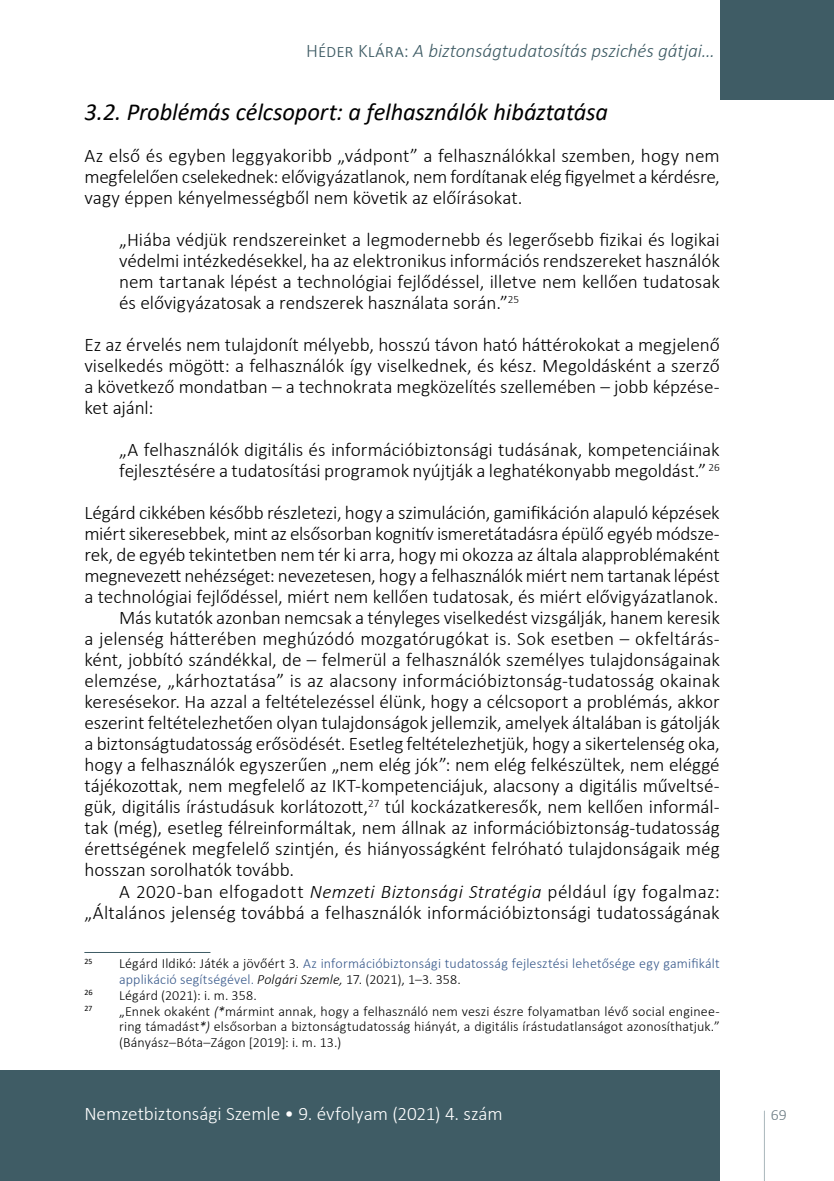
<style>
.page{position:relative;width:834px;height:1181px;background:#fff}
.page>*{position:absolute;margin:0;border:0;box-sizing:border-box;transform-origin:0 0}
.t1{font:italic 24.5px "Calibri";letter-spacing:-.005em;color:#000}
.t2{font:300 19.25px/21px "Calibri";letter-spacing:-.005em;color:#000;text-align:justify}
.t3{font:300 19.25px "Calibri";letter-spacing:.015em;color:#000}
.t4{font:italic 300 19.25px "Calibri";letter-spacing:-.005em;color:#3f5c65}
.t5{font:300 19.25px "Calibri";letter-spacing:-.005em;color:#fff}
.t6{font:300 15.75px "Calibri";color:#6c7c84}
.t7{font:300 14px/15.8px "Calibri";letter-spacing:.01em;color:#000;text-align:justify}
.t8{font:300 14px/15.8px "Calibri";letter-spacing:.01em;color:#38598b}
.t9{font:8.22px "Calibri";color:#000}
.s1{font-style:normal}
.s2{font-style:italic}
.s3{color:#000}
.s4{font-style:italic;color:#000}
</style>
<div class="page">
<svg style="left:764px;top:1110px;width:1px;height:71px"></svg>
<div style="left:719px;top:0;width:114px;height:99px;background:#3f5c65"></div>
<div style="left:0;top:1070px;width:719px;height:111px;background:#3f5c65"></div>
<hr style="left:84px;top:952px;width:126px;height:1px;background:#3f5c65">
<p class="t4" style="left:306px;top:39px;width:410px"><span class="s1">Héder Klára:</span> A biztonságtudatosítás pszichés gátjai…</p>
<p class="t1" style="left:84px;top:95px;width:525px">3.2. Problémás célcsoport: a felhasználók hibáztatása</p>
<p class="t2" style="left:84px;top:145px;width:636px">Az első és egyben leggyakoribb „vádpont” a felhasználókkal szemben, hogy nem megfelelően cselekednek: elővigyázatlanok, nem fordítanak elég figyelmet a kérdésre, vagy éppen kényelmességből nem követik az előírásokat.</p>
<p class="t2" style="left:119px;top:229px;width:602px">„Hiába védjük rendszereinket a legmodernebb és legerősebb fizikai és logikai védelmi intézkedésekkel, ha az elektronikus információs rendszereket használók nem tartanak lépést a technológiai fejlődéssel, illetve nem kellően tudatosak és elővigyázatosak a rendszerek használata során.”<sup>25</sup></p>
<p class="t2" style="left:84px;top:334px;width:636px">Ez az érvelés nem tulajdonít mélyebb, hosszú távon ható háttérokokat a megjelenő viselkedés mögött: a felhasználók így viselkednek, és kész. Megoldásként a szerző a következő mondatban – a technokrata megközelítés szellemében – jobb képzése&shy;ket ajánl:</p>
<p class="t2" style="left:119px;top:439px;width:602px">„A felhasználók digitális és információbiztonsági tudásának, kompetenciáinak fejlesztésére a tudatosítási programok nyújtják a leghatékonyabb megoldást.” <sup>26</sup></p>
<p class="t2" style="left:84px;top:502px;width:636px">Légárd cikkében később részletezi, hogy a szimuláción, gamifikáción alapuló képzések</p>
<p class="t2" style="left:84px;top:523px;width:636px">miért sikeresebbek, mint az elsősorban kognitív ismeretátadásra épülő egyéb módsze-</p>
<p class="t2" style="left:84px;top:544px;width:636px">rek, de egyéb tekintetben nem tér ki arra, hogy mi okozza az általa alapproblémaként</p>
<p class="t2" style="left:84px;top:565px;width:636px">megnevezett nehézséget: nevezetesen, hogy a felhasználók miért nem tartanak lépést</p>
<p class="t2" style="left:84px;top:586px;width:635px">a technológiai fejlődéssel, miért nem kellően tudatosak, és miért elővigyázatlanok.</p>
<p class="t2" style="left:119px;top:607px;width:602px">Más kutatók azonban nemcsak a tényleges viselkedést vizsgálják, hanem keresik</p>
<p class="t2" style="left:84px;top:628px;width:636px">a jelenség hátterében meghúzódó mozgatórugókat is. Sok esetben – okfeltárás-</p>
<p class="t2" style="left:84px;top:649px;width:636px">ként, jobbító szándékkal, de – felmerül a felhasználók személyes tulajdonságainak</p>
<p class="t2" style="left:84px;top:670px;width:636px">elemzése, „kárhoztatása” is az alacsony információbiztonság-tudatosság okainak</p>
<p class="t2" style="left:84px;top:691px;width:636px">keresésekor. Ha azzal a feltételezéssel élünk, hogy a célcsoport a problémás, akkor</p>
<p class="t2" style="left:84px;top:712px;width:636px">eszerint feltételezhetően olyan tulajdonságok jellemzik, amelyek általában is gátolják</p>
<p class="t2" style="left:84px;top:733px;width:636px">a biztonságtudatosság erősödését. Esetleg feltételezhetjük, hogy a sikertelenség oka,</p>
<p class="t2" style="left:84px;top:754px;width:636px">hogy a felhasználók egyszerűen „nem elég jók”: nem elég felkészültek, nem eléggé</p>
<p class="t2" style="left:84px;top:775px;width:636px">tájékozottak, nem megfelelő az IKT-kompetenciájuk, alacsony a digitális műveltsé-</p>
<p class="t2" style="left:84px;top:796px;width:636px">gük, digitális írástudásuk korlátozott,<sup>27</sup> túl kockázatkeresők, nem kellően informál-</p>
<p class="t2" style="left:84px;top:817px;width:636px">tak (még), esetleg félreinformáltak, nem állnak az információbiztonság-tudatosság</p>
<p class="t2" style="left:84px;top:838px;width:636px">érettségének megfelelő szintjén, és hiányosságként felróható tulajdonságaik még</p>
<p class="t2" style="left:84px;top:859px;width:211px">hosszan sorolhatók tovább.</p>
<p class="t3" style="left:119px;top:879px;width:602px">A 2020-ban elfogadott <span class="s2">Nemzeti Biztonsági Stratégia</span> például így fogalmaz:</p>
<p class="t2" style="left:84px;top:901px;width:636px">„Általános jelenség továbbá a felhasználók információbiztonsági tudatosságának</p>
<p class="t9" style="left:84px;top:955px;width:10px">25</p>
<p class="t8" style="left:119px;top:955px;width:602px"><span class="s3">Légárd Ildikó: Játék a jövőért 3.</span> Az információbiztonsági tudatosság fejlesztési lehetősége egy gamifikált applikáció segítségével. <span class="s4">Polgári Szemle,</span> <span class="s3">17. (2021), 1–3. 358.</span></p>
<p class="t9" style="left:84px;top:986px;width:10px">26</p>
<p class="t7" style="left:119px;top:987px;width:139px">Légárd (2021): i. m. 358.</p>
<p class="t9" style="left:84px;top:1002px;width:9px">27</p>
<p class="t7" style="left:119px;top:1003px;width:602px">„Ennek okaként <span class="s2">(*</span>mármint annak, hogy a felhasználó nem veszi észre folyamatban lévő social enginee&shy;ring támadást<span class="s2">*)</span> elsősorban a biztonságtudatosság hiányát, a digitális írástudatlanságot azonosíthatjuk.” (Bányász–Bóta–Zágon [2019]: i. m. 13.)</p>
<p class="t5" style="left:84px;top:1102px;width:420px">Nemzetbiztonsági Szemle • 9. évfolyam (2021) 4. szám</p>
<p class="t6" style="left:770px;top:1105px;width:17px">69</p>
</div>
